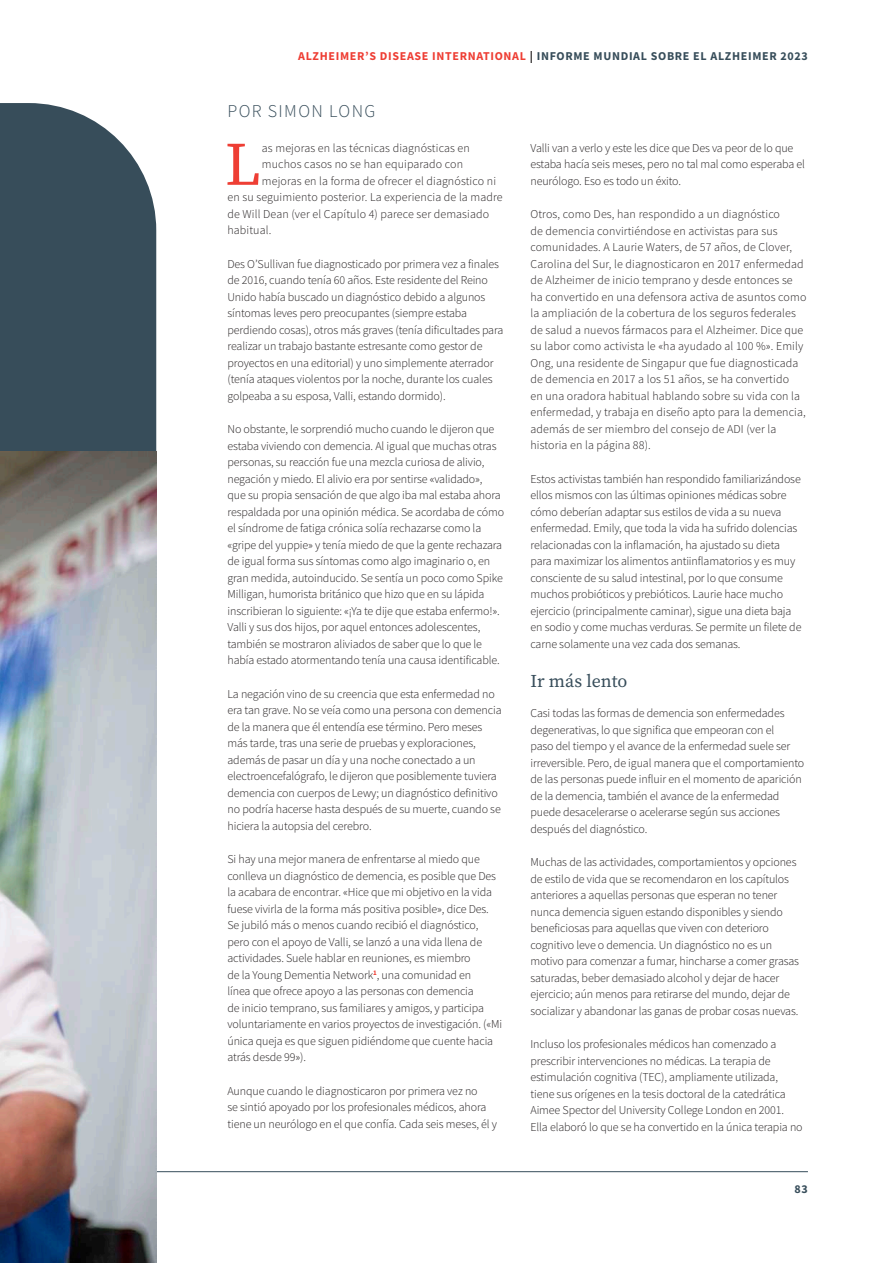
<style>
.page{position:relative;width:893px;height:1263px;background:#fff}
.page>*{position:absolute;margin:0;border:0;box-sizing:border-box;transform-origin:0 0}
.t1{font:61.35px "Source Serif Pro";color:#ee3e34}
.t2{font:300 18px "Source Sans Pro";letter-spacing:.075em;color:#374d5a}
.t3{font:18px "Source Serif Pro";color:#374d5a}
.t4{font:300 12px/16.5px "Source Sans Pro";letter-spacing:-.01em;color:#231f20}
.t5{font:300 12px/16.5px "Source Sans Pro";letter-spacing:.01em;color:#231f20}
.t6{font:700 12px "Source Sans Pro";letter-spacing:.055em;color:#374d5a}
.s1{color:#ee3e34}
.s2{color:#231f20}
</style>
<div class="page">
<hr style="left:85px;top:1171px;width:723px;height:1px;background:#374d5a">
<div style="left:0;top:103px;width:156px;height:348px;background:#374d5a"></div>
<img style="left:0;top:451px;width:156px;height:812px">
<p class="t6" style="left:298px;top:48px;width:511px"><span class="s1">ALZHEIMER’S DISEASE INTERNATIONAL</span> <span class="s2">|</span> INFORME MUNDIAL SOBRE EL ALZHEIMER 2023</p>
<h2 class="t2" style="left:227px;top:100px;width:149px">POR SIMON LONG</h2>
<h1 class="t1" style="left:225px;top:123px;width:38px">L</h1>
<p class="t5" style="left:262px;top:140px;width:209px">as mejoras en las técnicas diagnósticas en</p>
<p class="t5" style="left:262px;top:156px;width:203px">muchos casos no se han equiparado con</p>
<p class="t5" style="left:262px;top:173px;width:236px">mejoras en la forma de ofrecer el diagnóstico ni</p>
<p class="t5" style="left:227px;top:189px;width:277px">en su seguimiento posterior. La experiencia de la madre</p>
<p class="t5" style="left:227px;top:206px;width:263px">de Will Dean (ver el Capítulo 4) parece ser demasiado</p>
<p class="t5" style="left:227px;top:222px;width:45px">habitual.</p>
<p class="t4" style="left:227px;top:256px;width:277px">Des O’Sullivan fue diagnosticado por primera vez a finales de 2016, cuando tenía 60 años. Este residente del Reino Unido había buscado un diagnóstico debido a algunos síntomas leves pero preocupantes (siempre estaba perdiendo cosas), otros más graves (tenía dificultades para realizar un trabajo bastante estresante como gestor de proyectos en una editorial) y uno simplemente aterrador (tenía ataques violentos por la noche, durante los cuales golpeaba a su esposa, Valli, estando dormido).</p>
<p class="t4" style="left:227px;top:421px;width:278px">No obstante, le sorprendió mucho cuando le dijeron que estaba viviendo con demencia. Al igual que muchas otras personas, su reacción fue una mezcla curiosa de alivio, negación y miedo. El alivio era por sentirse «validado»,<br>que su propia sensación de que algo iba mal estaba ahora respaldada por una opinión médica. Se acordaba de cómo el síndrome de fatiga crónica solía rechazarse como la «gripe del yuppie» y tenía miedo de que la gente rechazara de igual forma sus síntomas como algo imaginario o, en gran medida, autoinducido. Se sentía un poco como Spike Milligan, humorista británico que hizo que en su lápida inscribieran lo siguiente: «¡Ya te dije que estaba enfermo!».<br>Valli y sus dos hijos, por aquel entonces adolescentes, también se mostraron aliviados de saber que lo que le había estado atormentando tenía una causa identificable.</p>
<p class="t4" style="left:227px;top:686px;width:276px">La negación vino de su creencia que esta enfermedad no era tan grave. No se veía como una persona con demencia de la manera que él entendía ese término. Pero meses más tarde, tras una serie de pruebas y exploraciones, además de pasar un día y una noche conectado a un electroencefalógrafo, le dijeron que posiblemente tuviera demencia con cuerpos de Lewy; un diagnóstico definitivo no podría hacerse hasta después de su muerte, cuando se hiciera la autopsia del cerebro.</p>
<p class="t4" style="left:227px;top:851px;width:276px">Si hay una mejor manera de enfrentarse al miedo que conlleva un diagnóstico de demencia, es posible que Des la acabara de encontrar. «Hice que mi objetivo en la vida fuese vivirla de la forma más positiva posible», dice Des.<br>Se jubiló más o menos cuando recibió el diagnóstico, pero con el apoyo de Valli, se lanzó a una vida llena de actividades. Suele hablar en reuniones, es miembro<br>de la Young Dementia Network<sup>1</sup>, una comunidad en<br>línea que ofrece apoyo a las personas con demencia<br>de inicio temprano, sus familiares y amigos, y participa voluntariamente en varios proyectos de investigación. («Mi única queja es que siguen pidiéndome que cuente hacia atrás desde 99»).</p>
<p class="t4" style="left:227px;top:1083px;width:271px">Aunque cuando le diagnosticaron por primera vez no<br>se sintió apoyado por los profesionales médicos, ahora tiene un neurólogo en el que confía. Cada seis meses, él y</p>
<p class="t4" style="left:530px;top:140px;width:276px">Valli van a verlo y este les dice que Des va peor de lo que estaba hacía seis meses, pero no tal mal como esperaba el neurólogo. Eso es todo un éxito.</p>
<p class="t5" style="left:530px;top:206px;width:277px">Otros, como Des, han respondido a un diagnóstico<br>de demencia convirtiéndose en activistas para sus comunidades. A Laurie Waters, de 57 años, de Clover, Carolina del Sur, le diagnosticaron en 2017 enfermedad de Alzheimer de inicio temprano y desde entonces se ha convertido en una defensora activa de asuntos como la ampliación de la cobertura de los seguros federales de salud a nuevos fármacos para el Alzheimer. Dice que su labor como activista le «ha ayudado al 100 %». Emily Ong, una residente de Singapur que fue diagnosticada de demencia en 2017 a los 51 años, se ha convertido<br>en una oradora habitual hablando sobre su vida con la enfermedad, y trabaja en diseño apto para la demencia, además de ser miembro del consejo de ADI (ver la historia en la página 88).</p>
<p class="t4" style="left:530px;top:471px;width:272px">Estos activistas también han respondido familiarizándose ellos mismos con las últimas opiniones médicas sobre cómo deberían adaptar sus estilos de vida a su nueva enfermedad. Emily, que toda la vida ha sufrido dolencias relacionadas con la inflamación, ha ajustado su dieta para maximizar los alimentos antiinflamatorios y es muy consciente de su salud intestinal, por lo que consume muchos probióticos y prebióticos. Laurie hace mucho ejercicio (principalmente caminar), sigue una dieta baja en sodio y come muchas verduras. Se permite un filete de carne solamente una vez cada dos semanas.</p>
<h2 class="t3" style="left:530px;top:668px;width:98px">Ir más lento</h2>
<p class="t4" style="left:530px;top:705px;width:275px">Casi todas las formas de demencia son enfermedades degenerativas, lo que significa que empeoran con el<br>paso del tiempo y el avance de la enfermedad suele ser irreversible. Pero, de igual manera que el comportamiento de las personas puede influir en el momento de aparición de la demencia, también el avance de la enfermedad puede desacelerarse o acelerarse según sus acciones después del diagnóstico.</p>
<p class="t4" style="left:530px;top:854px;width:270px">Muchas de las actividades, comportamientos y opciones de estilo de vida que se recomendaron en los capítulos anteriores a aquellas personas que esperan no tener nunca demencia siguen estando disponibles y siendo beneficiosas para aquellas que viven con deterioro cognitivo leve o demencia. Un diagnóstico no es un motivo para comenzar a fumar, hincharse a comer grasas saturadas, beber demasiado alcohol y dejar de hacer ejercicio; aún menos para retirarse del mundo, dejar de socializar y abandonar las ganas de probar cosas nuevas.</p>
<p class="t4" style="left:530px;top:1036px;width:274px">Incluso los profesionales médicos han comenzado a prescribir intervenciones no médicas. La terapia de estimulación cognitiva (TEC), ampliamente utilizada, tiene sus orígenes en la tesis doctoral de la catedrática Aimee Spector del University College London en 2001.<br>Ella elaboró lo que se ha convertido en la única terapia no</p>
<p class="t6" style="left:795px;top:1181px;width:15px">83</p>
</div>
